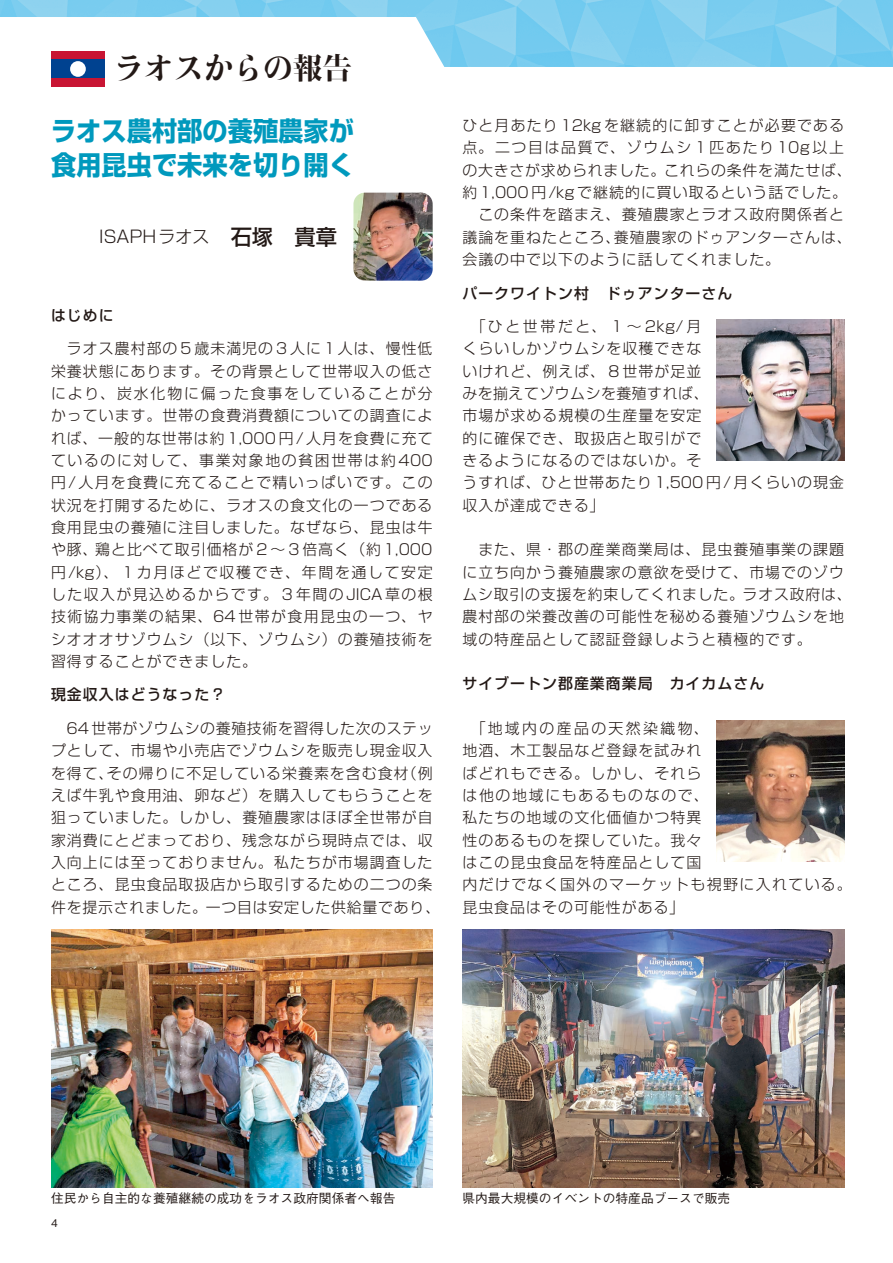
<style>
.page{position:relative;width:893px;height:1263px;background:#fff}
.page>*{position:absolute;margin:0;border:0;box-sizing:border-box;transform-origin:0 0}
.t1{font:800 29.7px "Kocho Std";color:#231916}
.t2{font:700 26.55px/34px "Shin Go Pro";color:#0099bd;scale:.95 1}
.t3{font:300 16.95px "Shin Go Pro";color:#231916}
.t4{font:300 14.85px/22.4px "Shin Go Pro";letter-spacing:.07em;color:#231916}
.t5{font:500 14.85px "Shin Go Pro";letter-spacing:.07em;color:#231916}
.t6{font:500 12.75px "Gothic BBB Pro";color:#231916}
.t7{font:500 10.65px "Gothic BBB Pro";color:#231916}
.s1{font-weight:500;font-size:21.3px}
</style>
<div class="page">
<svg style="left:0;top:0;width:893px;height:67px"></svg>
<img style="left:51px;top:929px;width:382px;height:258px">
<img style="left:462px;top:929px;width:382px;height:258px">
<img style="left:716px;top:319px;width:128px;height:141px">
<img style="left:716px;top:721px;width:128px;height:141px">
<div style="left:51px;top:51px;width:54px;height:36px;background:#c81533"></div>
<div style="left:51px;top:60px;width:54px;height:18px;background:#004290"></div>
<div style="left:70px;top:61px;width:16px;height:16px;background:#fff;border-radius:50%"></div>
<img style="left:353px;top:193px;width:80px;height:88px">
<h1 class="t1" style="left:114px;top:44px;width:240px">ラオスからの報告</h1>
<h2 class="t2" style="left:51px;top:111px;width:320px">ラオス農村部の養殖農家が食用昆虫で未来を切り開く</h2>
<p class="t3" style="left:99px;top:223px;width:239px">ISAPHラオス<span class="s1">　石塚　貴章</span></p>
<p class="t5" style="left:51px;top:303px;width:64px">はじめに</p>
<p class="t4" style="left:51px;top:336px;width:383px;text-align:justify">　ラオス農村部の５歳未満児の３人に１人は、慢性低栄養状態にあります。その背景として世帯収入の低さにより、炭水化物に偏った食事をしていることが分かっています。世帯の食費消費額についての調査によれば、一般的な世帯は約1,000円/人月を食費に充てているのに対して、事業対象地の貧困世帯は約400円/人月を食費に充てることで精いっぱいです。この状況を打開するために、ラオスの食文化の一つである食用昆虫の養殖に注目しました。なぜなら、昆虫は牛や豚、鶏と比べて取引価格が２〜３倍高く（約1,000円/kg）、１カ月ほどで収穫でき、年間を通して安定した収入が見込めるからです。３年間のJICA草の根技術協力事業の結果、64世帯が食用昆虫の一つ、ヤシオオオサゾウムシ（以下、ゾウムシ）の養殖技術を習得することができました。</p>
<p class="t5" style="left:51px;top:682px;width:176px">現金収入はどうなった？</p>
<p class="t4" style="left:51px;top:715px;width:391px">　64 世帯がゾウムシの養殖技術を習得した次のステップとして、市場や小売店でゾウムシを販売し現金収入を得て、その帰りに不足している栄養素を含む食材（例えば牛乳や食用油、卵など）を購入してもらうことを狙っていました。しかし、養殖農家はほぼ全世帯が自家消費にとどまっており、残念ながら現時点では、収入向上には至っておりません。私たちが市場調査したところ、昆虫食品取扱店から取引するための二つの条件を提示されました。一つ目は安定した供給量であり、</p>
<p class="t4" style="left:462px;top:112px;width:391px">ひと月あたり12kgを継続的に卸すことが必要である点。二つ目は品質で、ゾウムシ１匹あたり10g以上の大きさが求められました。これらの条件を満たせば、約1,000円/kgで継続的に買い取るという話でした。　この条件を踏まえ、養殖農家とラオス政府関係者と議論を重ねたところ、養殖農家のドゥアンターさんは、会議の中で以下のように話してくれました。</p>
<p class="t5" style="left:462px;top:281px;width:271px">パークワイトン村　ドゥアンターさん</p>
<p class="t4" style="left:462px;top:313px;width:383px">　「ひと世帯だと、１～ 2kg/月<br>くらいしかゾウムシを収穫できな<br>いけれど、例えば、８世帯が足並<br>みを揃えてゾウムシを養殖すれば、<br>市場が求める規模の生産量を安定<br>的に確保でき、取扱店と取引がで<br>きるようになるのではないか。そ<br>うすれば、ひと世帯あたり1,500円/月くらいの現金収入が達成できる」</p>
<p class="t4" style="left:462px;top:537px;width:391px">　また、県・郡の産業商業局は、昆虫養殖事業の課題に立ち向かう養殖農家の意欲を受けて、市場でのゾウムシ取引の支援を約束してくれました。ラオス政府は、農村部の栄養改善の可能性を秘める養殖ゾウムシを地域の特産品として認証登録しようと積極的です。</p>
<p class="t5" style="left:462px;top:671px;width:303px">サイブートン郡産業商業局　カイカムさん</p>
<p class="t4" style="left:462px;top:715px;width:391px">　「地域内の産品の天然染織物、<br>地酒、木工製品など登録を試みれ<br>ばどれもできる。しかし、それら<br>は他の地域にもあるものなので、<br>私たちの地域の文化価値かつ特異<br>性のあるものを探していた。我々<br>はこの昆虫食品を特産品として国<br>内だけでなく国外のマーケットも視野に入れている。昆虫食品はその可能性がある」</p>
<p class="t6" style="left:51px;top:1188px;width:346px">住民から自主的な養殖継続の成功をラオス政府関係者へ報告</p>
<p class="t6" style="left:462px;top:1188px;width:269px">県内最大規模のイベントの特産品ブースで販売</p>
<p class="t7" style="left:51px;top:1214px;width:8px">4</p>
</div>
